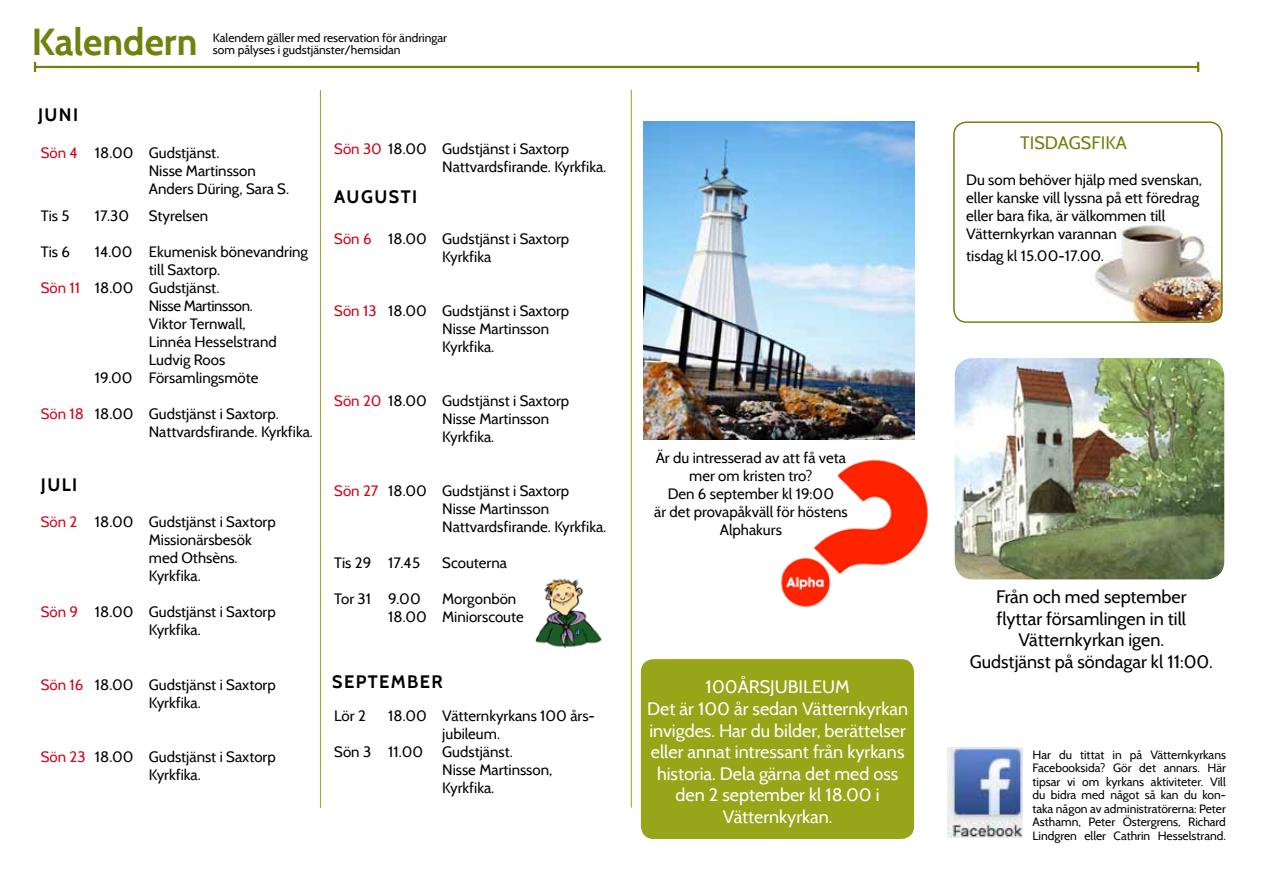
<style>
.page{position:relative;width:1263px;height:893px;background:#fff}
.page>*{position:absolute;margin:0;border:0;box-sizing:border-box;transform-origin:0 0}
.t1{font:700 37.5px "Cabin";color:#6c830e}
.t2{font:18px/21.6px "Cabin";color:#fff;text-align:center}
.t3{font:18px/21.6px "Cabin";color:#000;text-align:center}
.t4{font:700 18px "Cabin";letter-spacing:.08em;color:#000}
.t5{font:18px "Cabin";color:#6c830e}
.t6{font:15px/18px "Cabin";color:#000}
.t7{font:15px "Cabin";letter-spacing:-.025em;color:#000}
.t8{font:12px/13.5px "Cabin";color:#000}
.s1{color:#cd071e}
</style>
<div class="page">
<div style="left:641px;top:659px;width:273px;height:180px;background:#97a519;border-radius:13px"></div>
<hr style="left:35px;top:66px;width:1163px;height:2px;background:#6c830e">
<svg style="left:34px;top:62px;width:2px;height:10px"></svg>
<svg style="left:1197px;top:62px;width:2px;height:10px"></svg>
<img style="left:948px;top:747px;width:74px;height:91px">
<hr style="left:320px;top:90px;width:1px;height:718px;background:#97a519">
<hr style="left:631px;top:90px;width:1px;height:718px;background:#97a519">
<img style="left:1091px;top:225px;width:131px;height:96px">
<div style="left:953px;top:121px;width:269px;height:202px;border:2px solid #6c830e;border-radius:13px"></div>
<img style="left:535px;top:578px;width:67px;height:70px">
<img style="left:643px;top:121px;width:271px;height:318px">
<img style="left:781px;top:459px;width:148px;height:148px">
<img style="left:955px;top:358px;width:269px;height:221px">
<h1 class="t1" style="left:32px;top:19px;width:167px">KALENDERN</h1>
<p class="t8" style="left:213px;top:32px;width:236px;line-height:12px">Kalendern gäller med reservation för ändringar som pålyses i gudstjänster/hemsidan</p>
<p class="t4" style="left:38px;top:104px;width:42px">JUNI</p>
<p class="t6" style="left:149px;top:143px;width:142px;text-indent:-108px"><span class="s1">Sön 4</span> 18.00 Gudstjänst.<br>Nisse Martinsson<br>Anders Düring, Sara S.</p>
<p class="t6" style="left:41px;top:206px;width:30px">Tis 5</p>
<p class="t6" style="left:95px;top:206px;width:36px">17.30</p>
<p class="t6" style="left:149px;top:206px;width:61px">Styrelsen</p>
<p class="t6" style="left:41px;top:242px;width:31px">Tis 6</p>
<p class="t6" style="left:95px;top:242px;width:215px">14.00 Ekumenisk bönevandring</p>
<p class="t6" style="left:149px;top:260px;width:73px">till Saxtorp.</p>
<p class="t6" style="left:41px;top:278px;width:180px"><span class="s1">Sön 11</span> 18.00 Gudstjänst.</p>
<p class="t7" style="left:149px;top:296px;width:105px">Nisse Martinsson.</p>
<p class="t6" style="left:149px;top:314px;width:98px">Viktor Ternwall,</p>
<p class="t6" style="left:149px;top:332px;width:129px">Linnéa Hesselstrand</p>
<p class="t6" style="left:149px;top:350px;width:78px">Ludvig Roos</p>
<p class="t6" style="left:95px;top:368px;width:165px">19.00 Församlingsmöte</p>
<p class="t6" style="left:149px;top:404px;width:166px;text-indent:-108px"><span class="s1">Sön 18</span> 18.00 Gudstjänst i Saxtorp.<br>Nattvardsfirande. Kyrkfika.</p>
<p class="t4" style="left:41px;top:474px;width:38px">JULI</p>
<p class="t6" style="left:149px;top:512px;width:128px;text-indent:-108px"><span class="s1">Sön 2</span> 18.00 Gudstjänst i Saxtorp<br>Missionärsbesök med Othsèns.<br>Kyrkfika.</p>
<p class="t6" style="left:149px;top:602px;width:128px;text-indent:-108px"><span class="s1">Sön 9</span> 18.00 Gudstjänst i Saxtorp<br>Kyrkfika.</p>
<p class="t6" style="left:149px;top:676px;width:128px;text-indent:-108px"><span class="s1">Sön 16</span> 18.00 Gudstjänst i Saxtorp<br>Kyrkfika.</p>
<p class="t6" style="left:149px;top:748px;width:128px;text-indent:-108px"><span class="s1">Sön 23</span> 18.00 Gudstjänst i Saxtorp<br>Kyrkfika.</p>
<p class="t6" style="left:442px;top:140px;width:166px;text-indent:-108px"><span class="s1">Sön 30</span> 18.00 Gudstjänst i Saxtorp<br>Nattvardsfirande. Kyrkfika.</p>
<p class="t4" style="left:334px;top:186px;width:84px">AUGUSTI</p>
<p class="t6" style="left:442px;top:230px;width:128px;text-indent:-108px"><span class="s1">Sön 6</span> 18.00 Gudstjänst i Saxtorp<br>Kyrkfika</p>
<p class="t6" style="left:442px;top:302px;width:128px;text-indent:-108px"><span class="s1">Sön 13</span> 18.00 Gudstjänst i Saxtorp<br>Nisse Martinsson<br>Kyrkfika.</p>
<p class="t6" style="left:442px;top:392px;width:128px;text-indent:-108px"><span class="s1">Sön 20</span> 18.00 Gudstjänst i Saxtorp<br>Nisse Martinsson<br>Kyrkfika.</p>
<p class="t6" style="left:442px;top:482px;width:166px;text-indent:-108px"><span class="s1">Sön 27</span> 18.00 Gudstjänst i Saxtorp<br>Nisse Martinsson<br>Nattvardsfirande. Kyrkfika.</p>
<p class="t6" style="left:334px;top:554px;width:87px">Tis 29 17.45</p>
<p class="t6" style="left:442px;top:554px;width:66px">Scouterna</p>
<p class="t6" style="left:334px;top:590px;width:88px">Tor 31 9.00</p>
<p class="t6" style="left:388px;top:590px;width:157px;text-indent:54px">Morgonbön<br>18.00 Miniorscouterna</p>
<p class="t6" style="left:654px;top:449px;width:195px;text-align:center">Är du intresserad av att få veta mer om kristen tro?<br>Den 6 september kl 19:00<br>är det provapåkväll för höstens<br>Alphakurs</p>
<p class="t5" style="left:1020px;top:132px;width:108px">TISDAGSFIKA</p>
<p class="t6" style="left:966px;top:171px;width:237px">Du som behöver hjälp med svenskan, eller kanske vill lyssna på ett föredrag eller bara fika, är välkommen till Vätternkyrkan varannan</p>
<p class="t6" style="left:966px;top:246px;width:139px">tisdag kl 15.00-17.00.</p>
<p class="t3" style="left:970px;top:586px;width:245px">Från och med september<br>flyttar församlingen in till<br>Vätternkyrkan igen.<br>Gudstjänst på söndagar kl 11:00.</p>
<p class="t4" style="left:332px;top:671px;width:112px">SEPTEMBER</p>
<p class="t2" style="left:647px;top:676px;width:262px">100ÅRSJUBILEUM<br>Det är 100 år sedan Vätternkyrkan invigdes. Har du bilder, berättelser eller annat intressant från kyrkans historia. Dela gärna det med oss den 2 september kl 18.00 i<br>Vätternkyrkan.</p>
<p class="t6" style="left:334px;top:707px;width:33px">Lör 2</p>
<p class="t6" style="left:388px;top:707px;width:208px">18.00 Vätternkyrkans 100 års-</p>
<p class="t6" style="left:442px;top:725px;width:59px">jubileum.</p>
<p class="t6" style="left:334px;top:743px;width:90px">Sön 3 11.00</p>
<p class="t6" style="left:442px;top:743px;width:112px">Gudstjänst.<br>Nisse Martinsson,<br>Kyrkfika.</p>
<p class="t8" style="left:1032px;top:748px;width:195px;text-align:justify">Har du tittat in på Vätternkyrkans Facebooksida? Gör det annars. Här tipsar vi om kyrkans aktiviteter. Vill du bidra med något så kan du kon&shy;taka någon av administratörerna: Peter Asthamn, Peter Östergrens, Richard Lindgren eller Cathrin Hesselstrand.</p>
</div>
